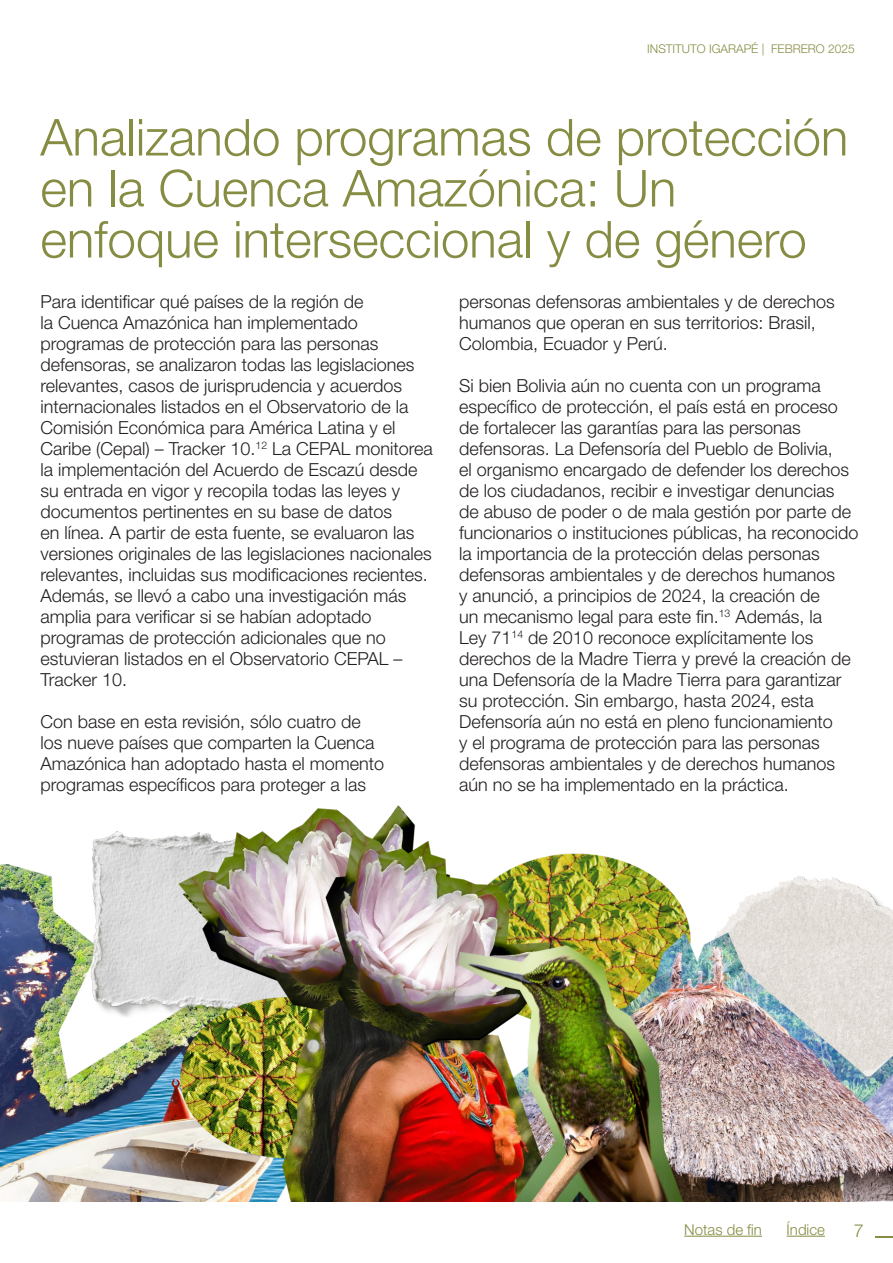
<style>
.page{position:relative;width:893px;height:1263px;background:#fff}
.page>*{position:absolute;margin:0;border:0;box-sizing:border-box;transform-origin:0 0}
.Heading_1{font:300 51px/51px "Helvetica Neue LT Std";color:#878c43}
.t1{font:300 18px/21px "Helvetica Neue LT Std";color:#231f20}
.t2{font:300 18px "Helvetica Neue LT Std";color:#878c43}
.t3{font:300 15px "Helvetica Neue LT Std";color:#878c43}
.t4{font:300 12px "Helvetica Neue LT Std";color:#878c43}
</style>
<div class="page">
<svg style="left:876px;top:1236px;width:17px;height:1px"></svg>
<hr style="left:787px;top:1236px;width:38px;height:1px;background:#878c43">
<hr style="left:684px;top:1236px;width:78px;height:1px;background:#878c43">
<img style="left:0;top:805px;width:893px;height:396px">
<p class="t4" style="left:647px;top:42px;width:209px">INSTITUTO IGARAPÉ | FEBRERO 2025</p>
<p class="Heading_1" style="left:40px;top:111px;width:809px">Analizando programas de protección en la Cuenca Amazónica: Un enfoque interseccional y de género</p>
<p class="t1" style="left:40px;top:291px;width:394px">Para identificar qué países de la región de<br>la Cuenca Amazónica han implementado programas de protección para las personas defensoras, se analizaron todas las legislaciones relevantes, casos de jurisprudencia y acuerdos internacionales listados en el Observatorio de la Comisión Económica para América Latina y el Caribe (Cepal) – Tracker 10.<sup>12</sup> La CEPAL monitorea la implementación del Acuerdo de Escazú desde su entrada en vigor y recopila todas las leyes y documentos pertinentes en su base de datos<br>en línea. A partir de esta fuente, se evaluaron las versiones originales de las legislaciones nacionales relevantes, incluidas sus modificaciones recientes.<br>Además, se llevó a cabo una investigación más amplia para verificar si se habían adoptado programas de protección adicionales que no estuvieran listados en el Observatorio CEPAL – Tracker 10.</p>
<p class="t1" style="left:40px;top:711px;width:345px">Con base en esta revisión, sólo cuatro de los nueve países que comparten la Cuenca Amazónica han adoptado hasta el momento programas específicos para proteger a las</p>
<p class="t1" style="left:459px;top:291px;width:377px">personas defensoras ambientales y de derechos humanos que operan en sus territorios: Brasil,<br>Colombia, Ecuador y Perú.</p>
<p class="t1" style="left:459px;top:375px;width:401px">Si bien Bolivia aún no cuenta con un programa específico de protección, el país está en proceso de fortalecer las garantías para las personas defensoras. La Defensoría del Pueblo de Bolivia,<br>el organismo encargado de defender los derechos de los ciudadanos, recibir e investigar denuncias de abuso de poder o de mala gestión por parte de funcionarios o instituciones públicas, ha reconocido la importancia de la protección delas personas defensoras ambientales y de derechos humanos<br>y anunció, a principios de 2024, la creación de<br>un mecanismo legal para este fin.<sup>13</sup> Además, la<br>Ley 71<sup>14</sup> de 2010 reconoce explícitamente los derechos de la Madre Tierra y prevé la creación de una Defensoría de la Madre Tierra para garantizar su protección. Sin embargo, hasta 2024, esta Defensoría aún no está en pleno funcionamiento<br>y el programa de protección para las personas defensoras ambientales y de derechos humanos aún no se ha implementado en la práctica.</p>
<p class="t3" style="left:684px;top:1220px;width:79px">Notas de fin</p>
<p class="t3" style="left:787px;top:1220px;width:40px">Índice</p>
<p class="t2" style="left:854px;top:1220px;width:12px">7</p>
</div>
